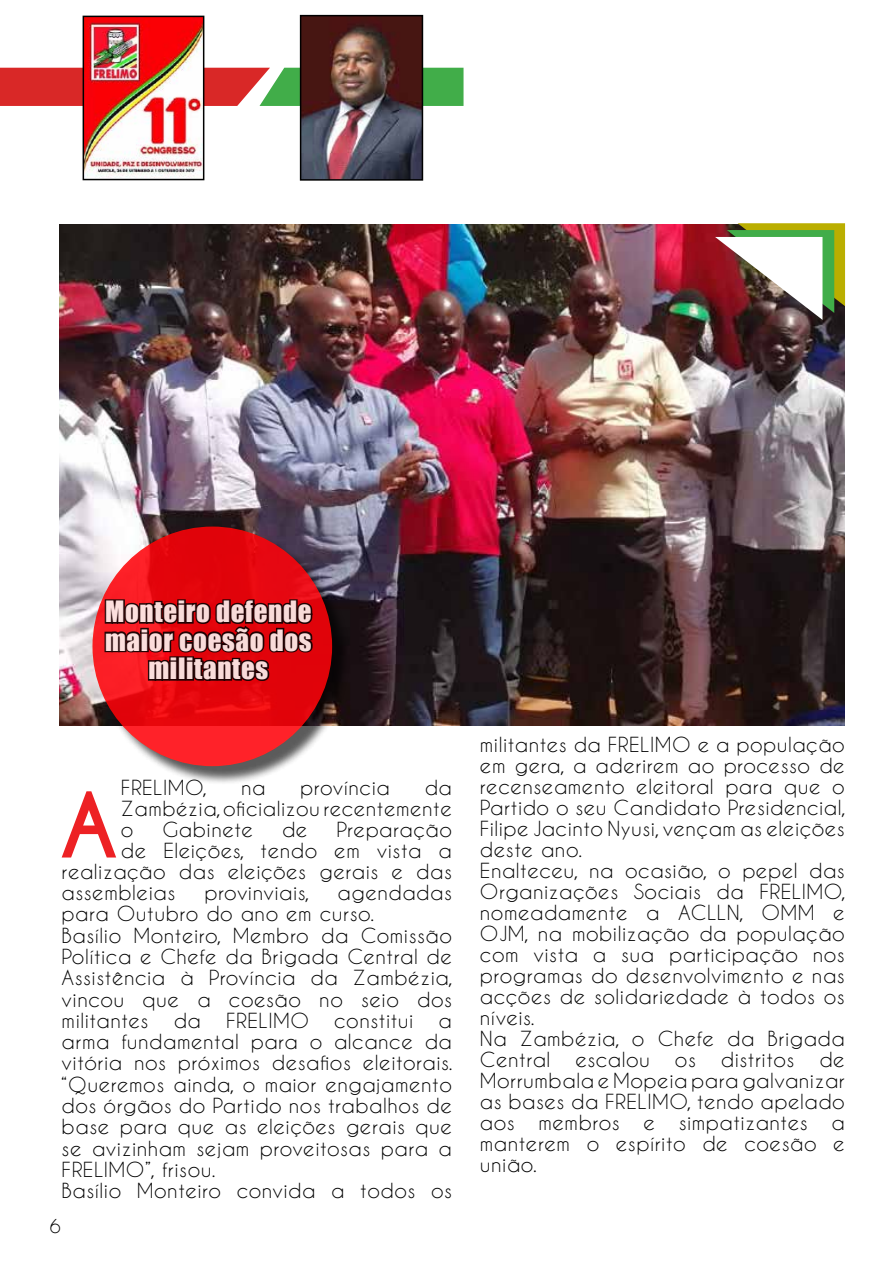
<style>
.page{position:relative;width:893px;height:1263px;background:#fff}
.page>*{position:absolute;margin:0;border:0;box-sizing:border-box;transform-origin:0 0}
.t1{font:700 84.75px "Caviar Dreams";color:#ed2124}
.t2{font:27px/28.5px "Impact";letter-spacing:.025em;color:#fdfffc;text-align:center}
.t3{font:19.5px/21px "Caviar Dreams";letter-spacing:.025em;color:#000101}
.t4{font:18px "Caviar Dreams";color:#000}
</style>
<div class="page">
<svg style="left:0;top:68px;width:464px;height:38px;background:#ab6343"></svg>
<img style="left:86px;top:19px;width:115px;height:158px">
<div style="left:83px;top:16px;width:121px;height:164px;border:2px solid #000"></div>
<img style="left:303px;top:18px;width:117px;height:160px">
<div style="left:300px;top:15px;width:123px;height:166px;border:2px solid #000"></div>
<img style="left:60px;top:224px;width:785px;height:501px">
<div style="left:95px;top:529px;width:256px;height:256px;background:#000;opacity:.75"></div>
<svg style="left:93px;top:527px;width:238px;height:238px;background:#ec0e14"></svg>
<svg style="left:103px;top:563px;width:212px;height:120px;background:#a40b10"></svg>
<svg style="left:715px;top:223px;width:130px;height:97px"></svg>
<h2 class="t2" style="left:105px;top:597px;width:208px">Monteiro defende maior coesão dos militantes</h2>
<p class="t3" style="left:121px;top:776px;width:87px">FRELIMO,</p>
<p class="t3" style="left:241px;top:776px;width:26px">na</p>
<p class="t3" style="left:300px;top:776px;width:91px">província</p>
<p class="t3" style="left:121px;top:776px;width:333px;text-align:justify;text-indent:304px">da Zambézia, oficializou recentemente o</p>
<h1 class="t1" style="left:60px;top:774px;width:60px">A</h1>
<p class="t3" style="left:162px;top:818px;width:92px">Gabinete</p>
<p class="t3" style="left:282px;top:818px;width:27px">de</p>
<p class="t3" style="left:336px;top:818px;width:117px">Preparação</p>
<p class="t3" style="left:121px;top:839px;width:333px">de Eleições, tendo em vista a</p>
<p class="t3" style="left:62px;top:860px;width:392px">realização das eleições gerais e das</p>
<p class="t3" style="left:62px;top:882px;width:115px">assembleias</p>
<p class="t3" style="left:204px;top:882px;width:106px">provinviais,</p>
<p class="t3" style="left:62px;top:882px;width:392px;text-indent:276px">agendadas para Outubro do ano em curso.<br>Basílio Monteiro, Membro da Comissão<br>Política e Chefe da Brigada Central de<br>Assistência à Província da Zambézia, vincou que a coesão no seio dos militantes</p>
<p class="t3" style="left:174px;top:1010px;width:29px">da</p>
<p class="t3" style="left:226px;top:1010px;width:84px">FRELIMO</p>
<p class="t3" style="left:334px;top:1010px;width:81px">constitui</p>
<p class="t3" style="left:62px;top:1009px;width:392px;text-indent:377px">a arma fundamental para o alcance da vitória nos próximos desafios eleitorais. “Queremos ainda, o maior engajamento dos órgãos do Partido nos trabalhos de base para que as eleições gerais que se avizinham sejam proveitosas para a<br>FRELIMO”, frisou.<br>Basílio Monteiro convida a todos os</p>
<p class="t4" style="left:50px;top:1216px;width:12px">6</p>
<p class="t3" style="left:480px;top:734px;width:367px">militantes da FRELIMO e a população em gera, a aderirem ao processo de recenseamento eleitoral para que o<br>Partido o seu Candidato Presidencial,<br>Filipe Jacinto Nyusi, vençam as eleições deste ano.<br>Enalteceu, na ocasião, o pepel das<br>Organizações Sociais da FRELIMO, nomeadamente a ACLLN, OMM e<br>OJM, na mobilização da população com vista a sua participação nos programas do desenvolvimento e nas acções de solidariedade à todos os níveis.<br>Na Zambézia, o Chefe da Brigada<br>Central</p>
<p class="t3" style="left:480px;top:1049px;width:366px;text-align:justify;text-indent:339px">de Morrumbala e Mopeia para galvanizar as bases da FRELIMO, tendo apelado aos membros e simpatizantes a manterem o espírito de coesão e união.</p>
<p class="t3" style="left:575px;top:1049px;width:76px">escalou</p>
<p class="t3" style="left:675px;top:1049px;width:22px">os</p>
<p class="t3" style="left:721px;top:1049px;width:75px">distritos</p>
</div>
